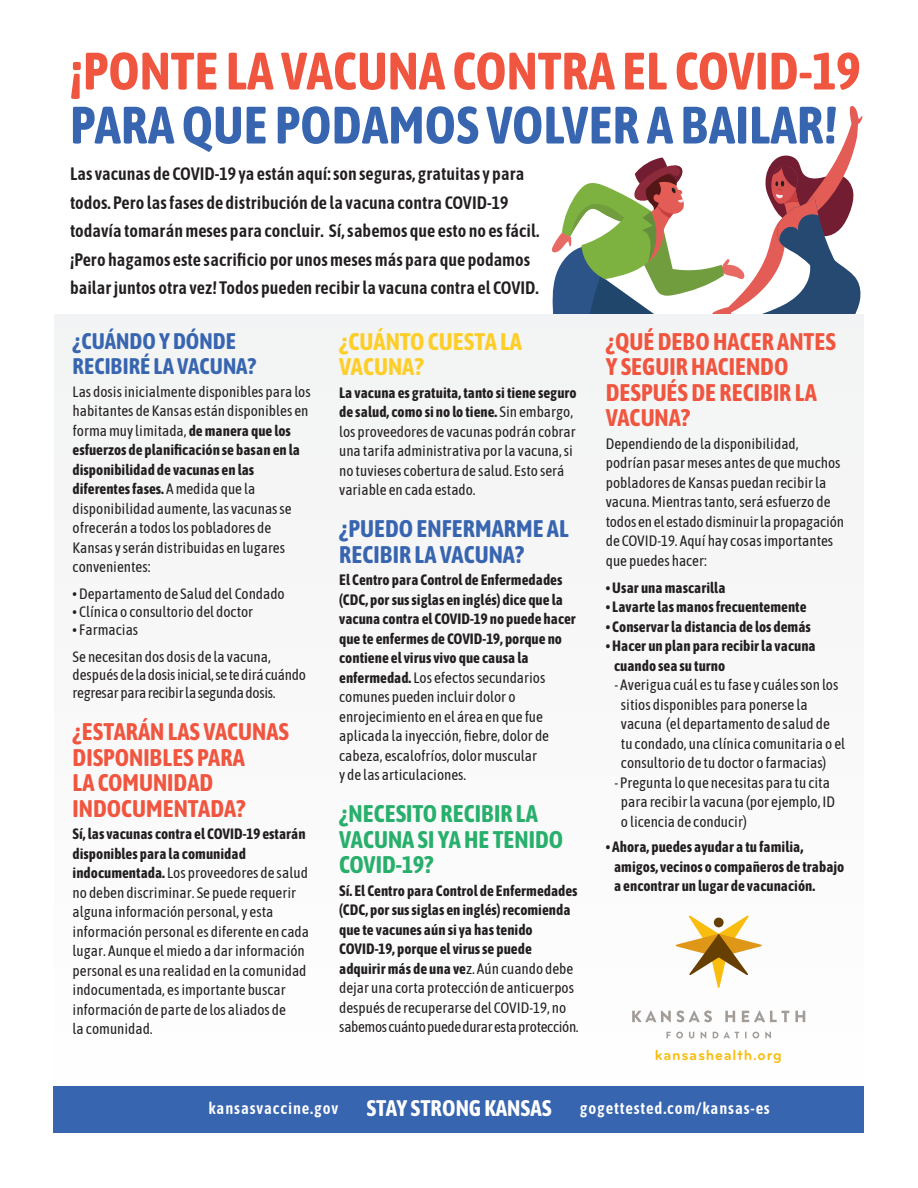
<style>
.page{position:relative;width:918px;height:1188px;background:#fff}
.page>*{position:absolute;margin:0;border:0;box-sizing:border-box;transform-origin:0 0}
.t1{font:700 52.5px "Asap Condensed";color:#f0553f}
.t2{font:700 52.5px "Asap Condensed";color:#3865b0}
.t3{font:700 24px/25.5px "Asap Condensed";color:#f0553f}
.t4{font:700 24px/25.5px "Asap Condensed";color:#27af6b}
.t5{font:700 24px/25.5px "Asap Condensed";color:#3865b0}
.t6{font:700 24px/25.5px "Asap Condensed";color:#fece28}
.t7{font:700 22.5px/25.5px "Asap Condensed";color:#3865b0}
.t8{font:700 22.5px "Asap Condensed";color:#fff}
.t9{font:600 18px/28.5px "Asap Condensed";color:#231f20}
.t10{font:600 16.5px "Asap Condensed";letter-spacing:.05em;color:#fff}
.t11{font:700 15.3px "Bryant Pro";letter-spacing:.05em;color:#f9bd10}
.t12{font:15px/19.5px "Asap Condensed";color:#231f20}
.t13{font:700 15px/19.5px "Asap Condensed";color:#231f20}
.t14{font:15px/18px "Asap Condensed";letter-spacing:-.02em;color:#231f20}
.s1{font-weight:700}
.s2{font-weight:400}
.s3{font-size:16.5px}
</style>
<div class="page">
<div style="left:54px;top:314px;width:810px;height:818px;background:#f8f8f9"></div>
<svg style="left:552px;top:106px;width:311px;height:208px"></svg>
<svg style="left:666px;top:1032px;width:17px;height:6px"></svg>
<svg style="left:689px;top:1032px;width:5px;height:6px"></svg>
<svg style="left:701px;top:1032px;width:5px;height:6px"></svg>
<svg style="left:745px;top:1032px;width:14px;height:6px"></svg>
<svg style="left:765px;top:1032px;width:6px;height:6px"></svg>
<svg style="left:713px;top:1032px;width:26px;height:6px"></svg>
<svg style="left:795px;top:1011px;width:10px;height:11px"></svg>
<svg style="left:742px;top:1011px;width:47px;height:11px"></svg>
<svg style="left:677px;top:1011px;width:35px;height:11px"></svg>
<svg style="left:632px;top:1011px;width:39px;height:11px"></svg>
<svg style="left:725px;top:1011px;width:10px;height:11px"></svg>
<svg style="left:676px;top:915px;width:86px;height:73px"></svg>
<div style="left:54px;top:1086px;width:810px;height:47px;background:#3865b0"></div>
<h1 class="t1" style="left:70px;top:36px;width:792px">¡PONTE LA VACUNA CONTRA EL COVID-19</h1>
<h1 class="t2" style="left:70px;top:90px;width:768px">PARA QUE PODAMOS VOLVER A BAILAR!</h1>
<p class="t9" style="left:70px;top:159px;width:471px">Las vacunas de COVID-19 ya están aquí: son seguras, gratuitas y para todos. Pero las fases de distribución de la vacuna contra COVID-19 todavía tomarán meses para concluir. Sí, sabemos que esto no es fácil. ¡Pero hagamos este sacrificio por unos meses más para que podamos bailar juntos otra vez! Todos pueden recibir la vacuna contra el COVID.</p>
<h3 class="t7" style="left:73px;top:327px;width:185px">¿CUÁNDO Y DÓNDE<br>RECIBIRÉ LA VACUNA?</h3>
<p class="t12" style="left:73px;top:381px;width:240px">Las dosis inicialmente disponibles para los habitantes de Kansas están disponibles en forma muy limitada, <span class="s1">de manera que los esfuerzos de planificación se basan en la disponibilidad de vacunas en las diferentes fases.</span> A medida que la disponibilidad aumente, las vacunas se ofrecerán a todos los pobladores de Kansas y serán distribuidas en lugares convenientes:</p>
<p class="t12" style="left:73px;top:583px;width:214px">• Departamento de Salud del Condado</p>
<p class="t12" style="left:73px;top:601px;width:182px">• Clínica o consultorio del doctor</p>
<p class="t12" style="left:73px;top:616px;width:200px;line-height:27px">• Farmacias<br>Se necesitan dos dosis de la vacuna,</p>
<p class="t14" style="left:73px;top:665px;width:235px">después de la dosis inicial, se te dirá cuándo regresar para recibir la segunda dosis.</p>
<h2 class="t3" style="left:73px;top:718px;width:218px">¿ESTARÁN LAS VACUNAS<br>DISPONIBLES PARA<br>LA COMUNIDAD<br>INDOCUMENTADA?</h2>
<p class="t12" style="left:73px;top:823px;width:238px"><span class="s1">Sí, las vacunas contra el COVID-19 estarán disponibles para la comunidad indocumentada.</span> Los proveedores de salud no deben discriminar. Se puede requerir alguna información personal, y esta información personal es diferente en cada lugar. Aunque el miedo a dar información personal es una realidad en la comunidad indocumentada, es importante buscar información de parte de los aliados de<br>la comunidad.</p>
<h2 class="t6" style="left:339px;top:328px;width:184px">¿CUÁNTO CUESTA LA<br>VACUNA?</h2>
<p class="t12" style="left:339px;top:382px;width:239px"><span class="s1">La vacuna es gratuita, tanto si tiene seguro de salud, como si no lo tiene.</span> Sin embargo, los proveedores de vacunas podrán cobrar una tarifa administrativa por la vacuna, si no tuvieses cobertura de salud. Esto será variable en cada estado.</p>
<h2 class="t5" style="left:339px;top:515px;width:231px">¿PUEDO ENFERMARME AL<br>RECIBIR LA VACUNA?</h2>
<p class="t13" style="left:339px;top:570px;width:238px">El Centro para Control de Enfermedades (CDC, por sus siglas en inglés) dice que la vacuna contra el COVID-19 no puede hacer que te enfermes de COVID-19, porque no contiene el virus vivo que causa la enfermedad. <span class="s2">Los efectos secundarios comunes pueden incluir dolor o enrojecimiento en el área en que fue aplicada la inyección, fiebre, dolor de cabeza, escalofríos, dolor muscular<br>y de las articulaciones.</span></p>
<h2 class="t4" style="left:339px;top:800px;width:226px">¿NECESITO RECIBIR LA<br>VACUNA SI YA HE TENIDO<br>COVID-19?</h2>
<p class="t13" style="left:339px;top:880px;width:241px">Sí. El Centro para Control de Enfermedades (CDC, por sus siglas en inglés) recomienda que te vacunes aún si ya has tenido COVID-19, porque el virus se puede adquirir más de una ve<span class="s2">z. Aún cuando debe dejar una corta protección de anticuerpos después de recuperarse del COVID-19, no sabemos cuánto puede durar esta protección.</span></p>
<h2 class="t3" style="left:606px;top:328px;width:232px">¿QUÉ DEBO HACER ANTES<br>Y SEGUIR HACIENDO<br>DESPUÉS DE RECIBIR LA<br>VACUNA?</h2>
<p class="t12" style="left:606px;top:433px;width:240px">Dependiendo de la disponibilidad, podrían pasar meses antes de que muchos pobladores de Kansas puedan recibir la vacuna. Mientras tanto, será esfuerzo de todos en el estado disminuir la propagación de COVID-19. Aquí hay cosas importantes que puedes hacer:</p>
<p class="t13" style="left:606px;top:577px;width:121px">• Usar una mascarilla</p>
<p class="t13" style="left:606px;top:597px;width:202px">• Lavarte las manos frecuentemente</p>
<p class="t13" style="left:606px;top:616px;width:207px">• Conservar la distancia de los demás</p>
<p class="t13" style="left:614px;top:636px;width:203px;text-indent:-8px">• Hacer un plan para recibir la vacuna cuando sea su turno</p>
<p class="t12" style="left:621px;top:675px;width:226px;text-indent:-6px">- Averigua cuál es tu fase y cuáles son los sitios disponibles para ponerse la vacuna (el departamento de salud de tu condado, una clínica comunitaria o el consultorio de tu doctor o farmacias)</p>
<p class="t12" style="left:621px;top:772px;width:216px;text-indent:-6px">- Pregunta lo que necesitas para tu cita para recibir la vacuna (por ejemplo, ID o licencia de conducir)</p>
<p class="t13" style="left:614px;top:837px;width:232px;text-indent:-8px">• Ahora, puedes ayudar a tu familia<span class="s3">, </span>amigos, vecinos o compañeros de trabajo a encontrar un lugar de vacunación.</p>
<p class="t11" style="left:655px;top:1046px;width:128px">kansashealth.org</p>
<p class="t10" style="left:208px;top:1098px;width:131px">kansasvaccine.gov</p>
<h3 class="t8" style="left:366px;top:1094px;width:187px">STAY STRONG KANSAS</h3>
<p class="t10" style="left:580px;top:1098px;width:191px">gogettested.com/kansas-es</p>
</div>
